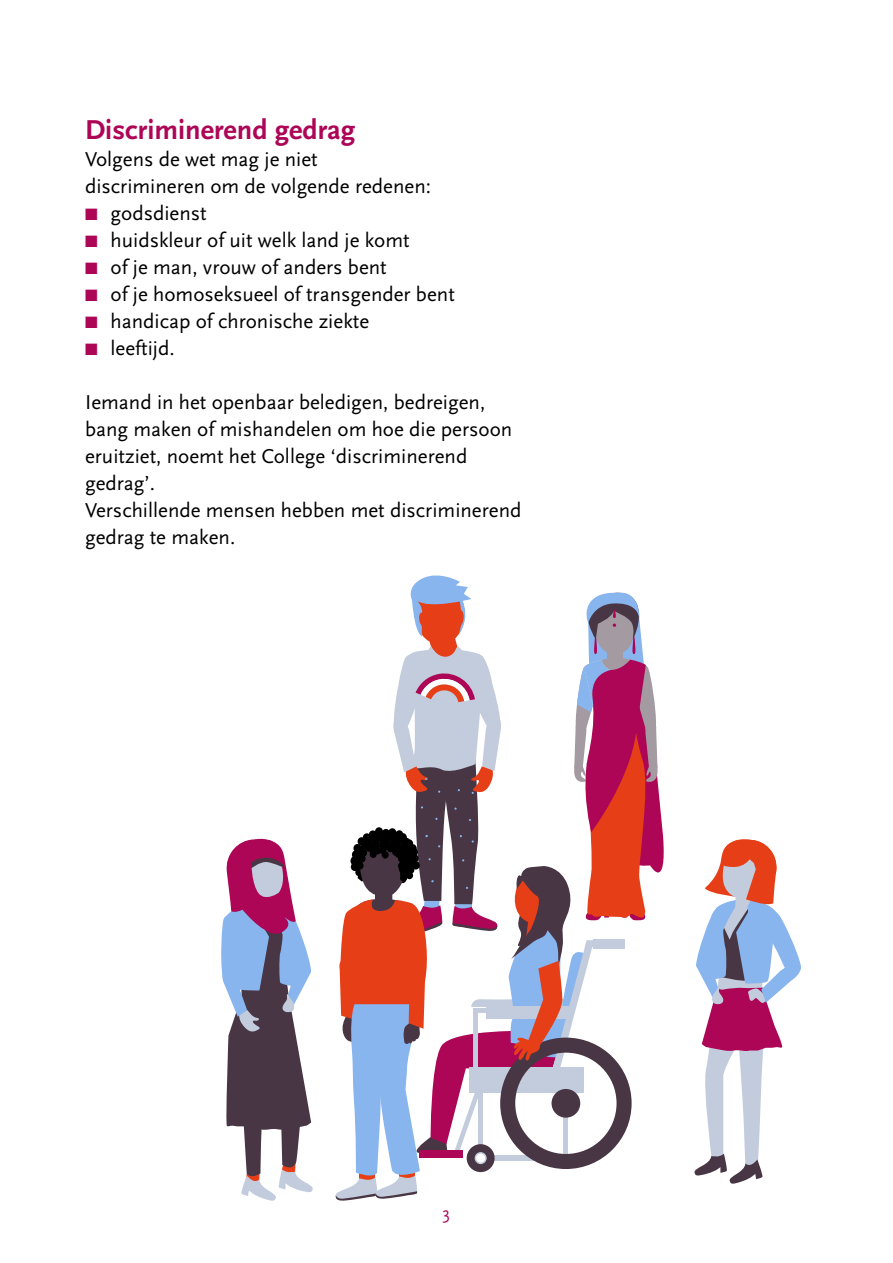
<style>
.page{position:relative;width:893px;height:1263px;background:#fff}
.page>*{position:absolute;margin:0;border:0;box-sizing:border-box;transform-origin:0 0}
.H1_-_Tussenkop{font:700 28.5px "Scala Sans OT";color:#ad0656}
.P_-_Brood{font:21px/27px "Scala Sans OT";color:#000}
.t1{font:18px "Scala Sans OT";color:#ad0656}
.s1{color:#ad0656}
</style>
<div class="page">
<svg style="left:694px;top:839px;width:107px;height:345px"></svg>
<svg style="left:221px;top:838px;width:92px;height:363px"></svg>
<svg style="left:335px;top:575px;width:329px;height:626px"></svg>
<h1 class="H1_-_Tussenkop" style="left:85px;top:114px;width:272px">Discriminerend gedrag</h1>
<p class="P_-_Brood" style="left:85px;top:146px;width:348px">Volgens de wet mag je niet discrimineren om de volgende redenen:</p>
<p class="P_-_Brood" style="left:85px;top:200px;width:123px"><span class="s1">■</span> godsdienst</p>
<p class="P_-_Brood" style="left:85px;top:227px;width:326px"><span class="s1">■</span> huidskleur of uit welk land je komt</p>
<p class="P_-_Brood" style="left:85px;top:254px;width:303px"><span class="s1">■</span> of je man, vrouw of anders bent</p>
<p class="P_-_Brood" style="left:85px;top:281px;width:371px"><span class="s1">■</span> of je homoseksueel of transgender bent</p>
<p class="P_-_Brood" style="left:85px;top:308px;width:286px"><span class="s1">■</span> handicap of chronische ziekte</p>
<p class="P_-_Brood" style="left:85px;top:335px;width:91px"><span class="s1">■</span> leeftijd.</p>
<p class="P_-_Brood" style="left:85px;top:389px;width:429px">Iemand in het openbaar beledigen, bedreigen, bang maken of mishandelen om hoe die persoon eruitziet, noemt het College ‘discriminerend gedrag’.</p>
<p class="P_-_Brood" style="left:85px;top:497px;width:438px">Verschillende mensen hebben met discriminerend gedrag te maken.</p>
<p class="t1" style="left:443px;top:1203px;width:9px">3</p>
</div>
